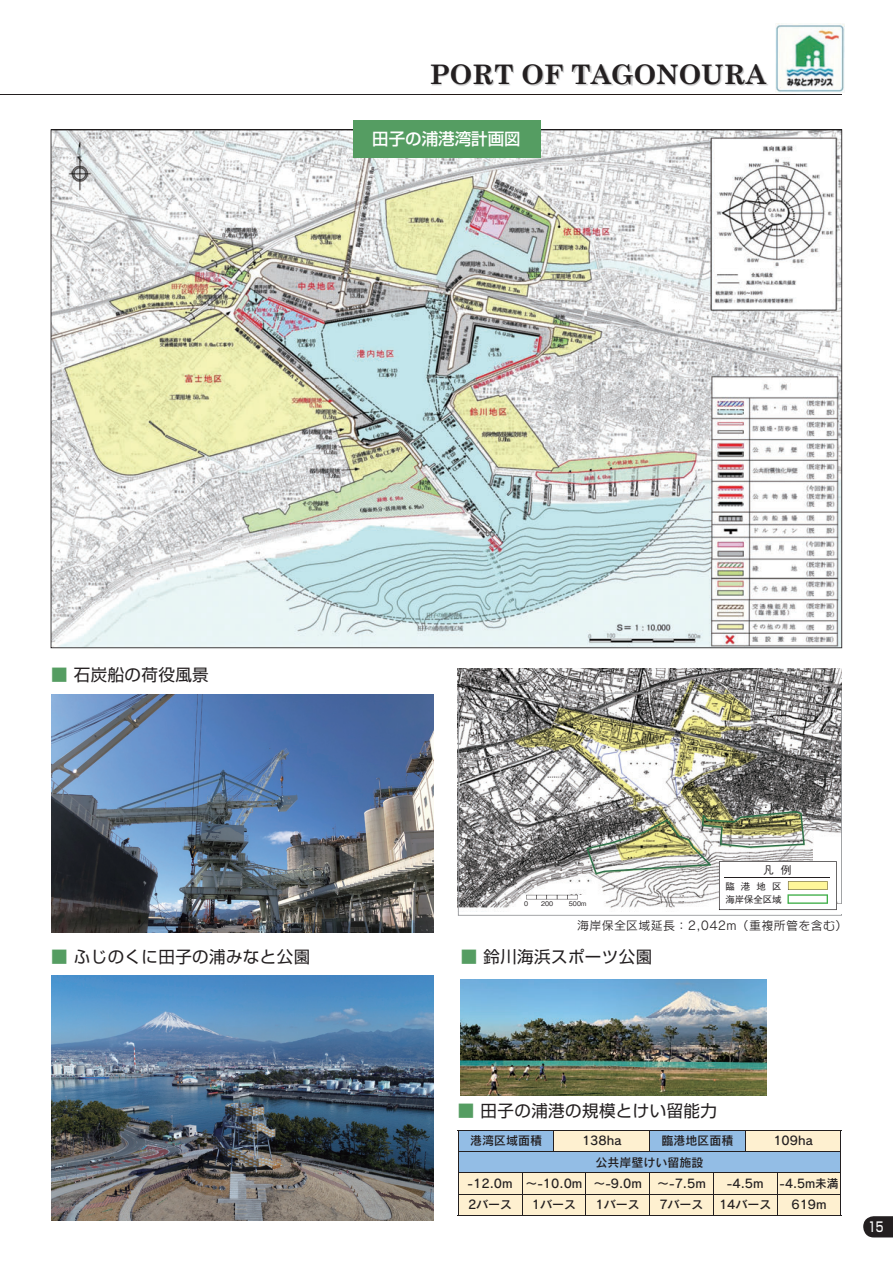
<style>
.page{position:relative;width:893px;height:1263px;background:#fff}
.page>*{position:absolute;margin:0;border:0;box-sizing:border-box;transform-origin:0 0}
.t1{font:700 27px "Century Schoolbook";color:#231f20}
.t2{font:16.5px "Shin Go Pro";letter-spacing:.025em;color:#231f20}
.t3{font:500 16.5px "Shin Go Pro";color:#fff}
.t4{font:500 13.5px "Shin Go Pro";color:#fff;scale:.75 1}
.t5{font:12px/21.3px "Rodin Pro DB";color:#231f20;text-align:right}
.t6{font:12px "Rodin NTLG Pro M";letter-spacing:.025em;color:#231f20}
.t7{font:500 10.8px "Gothic BBB Pro";color:#231f20}
.t8{font:500 9.45px/13.5px "Gothic BBB Pro";letter-spacing:-.01em;color:#231f20}
.t9{font:500 6.45px "Gothic BBB Pro";color:#231f20}
.s1{color:#559d62}
</style>
<div class="page">
<svg style="left:51px;top:129px;width:791px;height:519px"></svg>
<div style="left:353px;top:120px;width:187px;height:37px;background:#559d62"></div>
<img style="left:458px;top:668px;width:384px;height:25px">
<img style="left:51px;top:694px;width:383px;height:239px">
<img style="left:51px;top:975px;width:383px;height:245px">
<img style="left:461px;top:979px;width:306px;height:117px">
<svg style="left:458px;top:1130px;width:383px;height:85px;background:#cbd1cc"></svg>
<hr style="left:458px;top:1215px;width:64px;height:1px;background:#231f20">
<hr style="left:522px;top:1215px;width:32px;height:1px;background:#231f20">
<hr style="left:554px;top:1215px;width:32px;height:1px;background:#231f20">
<hr style="left:586px;top:1215px;width:64px;height:1px;background:#231f20">
<hr style="left:650px;top:1215px;width:63px;height:1px;background:#231f20">
<hr style="left:713px;top:1215px;width:32px;height:1px;background:#231f20">
<hr style="left:745px;top:1215px;width:32px;height:1px;background:#231f20">
<hr style="left:777px;top:1215px;width:64px;height:1px;background:#231f20">
<svg style="left:458px;top:693px;width:384px;height:223px"></svg>
<div style="left:524px;top:895px;width:62px;height:12px;background:#fff"></div>
<svg style="left:526px;top:895px;width:52px;height:4px"></svg>
<div style="left:744px;top:904px;width:97px;height:10px;background:#fff"></div>
<svg style="left:586px;top:811px;width:251px;height:99px"></svg>
<hr style="left:724px;top:877px;width:106px;height:1px;background:#231f20">
<hr style="left:0;top:94px;width:842px;height:1px;background:#231f20">
<img style="left:432px;top:65px;width:336px;height:21px">
<img style="left:775px;top:23px;width:69px;height:70px">
<svg style="left:863px;top:1216px;width:30px;height:21px"></svg>
<h1 class="t1" style="left:429px;top:58px;width:338px">PORT OF TAGONOURA</h1>
<h2 class="t3" style="left:372px;top:125px;width:150px">田子の浦港湾計画図</h2>
<h2 class="t2" style="left:51px;top:661px;width:159px"><span class="s1">■</span> 石炭船の荷役風景</h2>
<p class="t9" style="left:524px;top:898px;width:6px">0</p>
<p class="t9" style="left:541px;top:898px;width:14px">200</p>
<p class="t9" style="left:569px;top:898px;width:19px">500m</p>
<p class="t7" style="left:763px;top:861px;width:30px">凡 例</p>
<p class="t8" style="left:725px;top:878px;width:58px">臨港地区海岸保全区域</p>
<p class="t6" style="left:577px;top:917px;width:272px">海岸保全区域延長：2,042m（重複所管を含む）</p>
<h2 class="t2" style="left:51px;top:943px;width:261px"><span class="s1">■</span> ふじのくに田子の浦みなと公園</h2>
<h2 class="t2" style="left:461px;top:943px;width:193px"><span class="s1">■</span> 鈴川海浜スポーツ公園</h2>
<h2 class="t2" style="left:458px;top:1097px;width:261px"><span class="s1">■</span> 田子の浦港の規模とけい留能力</h2>
<p class="t5" style="left:470px;top:1130px;width:73px">港湾区域面積</p>
<p class="t5" style="left:582px;top:1130px;width:41px">138ha</p>
<p class="t5" style="left:661px;top:1130px;width:73px">臨港地区面積</p>
<p class="t5" style="left:773px;top:1130px;width:41px">109ha</p>
<p class="t5" style="left:468px;top:1151px;width:240px">公共岸壁けい留施設<br>-12.0m 〜-10.0m 〜-9.0m 〜-7.5m</p>
<p class="t5" style="left:727px;top:1172px;width:38px">-4.5m</p>
<p class="t5" style="left:780px;top:1172px;width:60px">-4.5m未満</p>
<p class="t5" style="left:468px;top:1193px;width:46px">2バース</p>
<p class="t5" style="left:532px;top:1193px;width:46px">1バース</p>
<p class="t5" style="left:596px;top:1193px;width:46px">1バース</p>
<p class="t5" style="left:659px;top:1193px;width:46px">7バース</p>
<p class="t5" style="left:719px;top:1193px;width:54px">14バース</p>
<p class="t5" style="left:791px;top:1193px;width:37px">619m</p>
<p class="t4" style="left:868px;top:1216px;width:22px">15</p>
</div>
